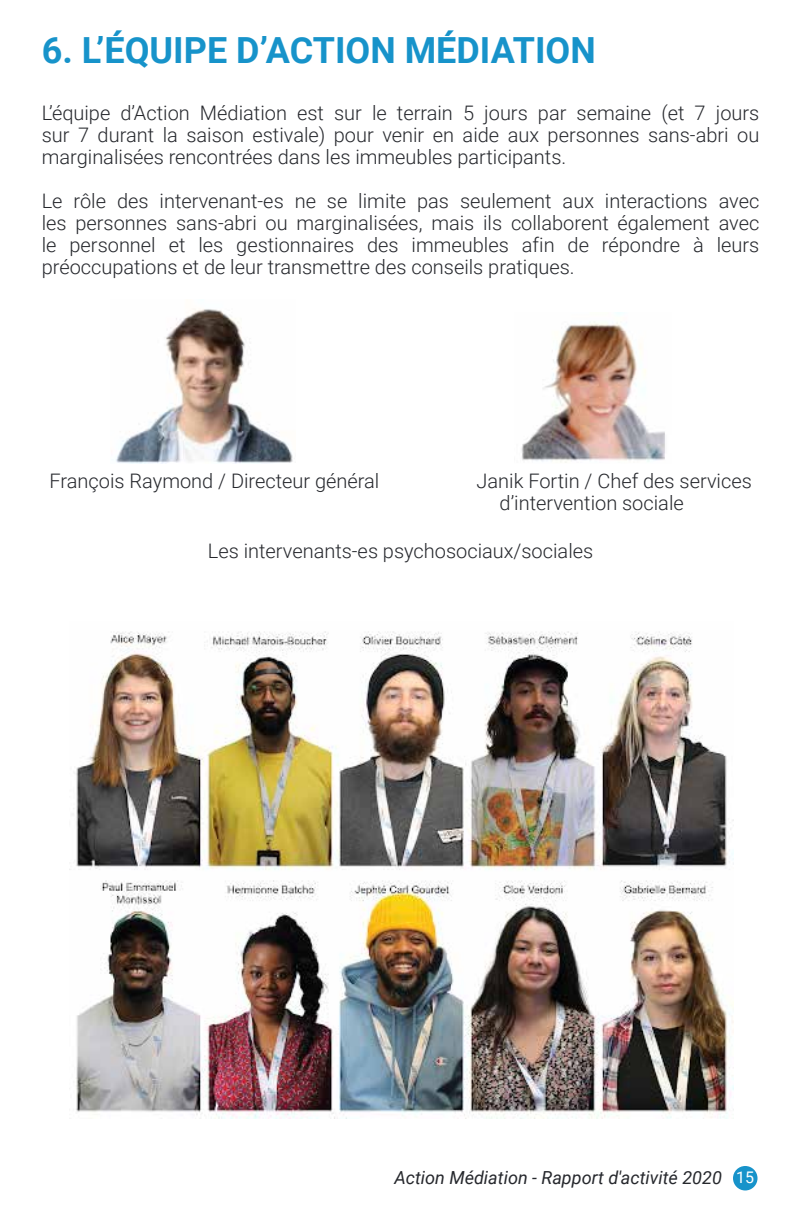
<style>
.page{position:relative;width:792px;height:1224px;background:#fff}
.page>*{position:absolute;margin:0;border:0;box-sizing:border-box;transform-origin:0 0}
.t1{font:700 36px "Roboto";color:#1793ca}
.t2{font:300 20px/22px "Roboto";color:#26282d;text-align:justify}
.t3{font:italic 18px "Roboto";color:#26282d}
.s1{font-style:normal;font-size:16px;color:#fff}
</style>
<div class="page">
<img style="left:116px;top:309px;width:177px;height:155px">
<img style="left:73px;top:631px;width:660px;height:488px">
<img style="left:521px;top:313px;width:144px;height:150px">
<div style="left:733px;top:1166px;width:25px;height:24px;background:#1793ca;border-radius:50%"></div>
<h1 class="t1" style="left:42px;top:25px;width:556px">6. L’ÉQUIPE D’ACTION MÉDIATION</h1>
<p class="t2" style="left:42px;top:102px;width:719px">L’équipe d’Action Médiation est sur le terrain 5 jours par semaine (et 7 jours sur 7 durant la saison estivale) pour venir en aide aux personnes sans-abri ou marginalisées rencontrées dans les immeubles participants.</p>
<p class="t2" style="left:42px;top:190px;width:719px">Le rôle des intervenant-es ne se limite pas seulement aux interactions avec les personnes sans-abri ou marginalisées, mais ils collaborent également avec le personnel et les gestionnaires des immeubles afin de répondre à leurs préoccupations et de leur transmettre des conseils pratiques.</p>
<p class="t2" style="left:50px;top:469px;width:331px">François Raymond / Directeur général</p>
<p class="t2" style="left:500px;top:469px;width:254px;text-indent:-23px">Janik Fortin / Chef des services d’intervention sociale</p>
<p class="t2" style="left:208px;top:539px;width:387px">Les intervenants-es psychosociaux/sociales</p>
<p class="t3" style="left:394px;top:1165px;width:361px">Action Médiation - Rapport d'activité 2020 <span class="s1">15</span></p>
</div>
